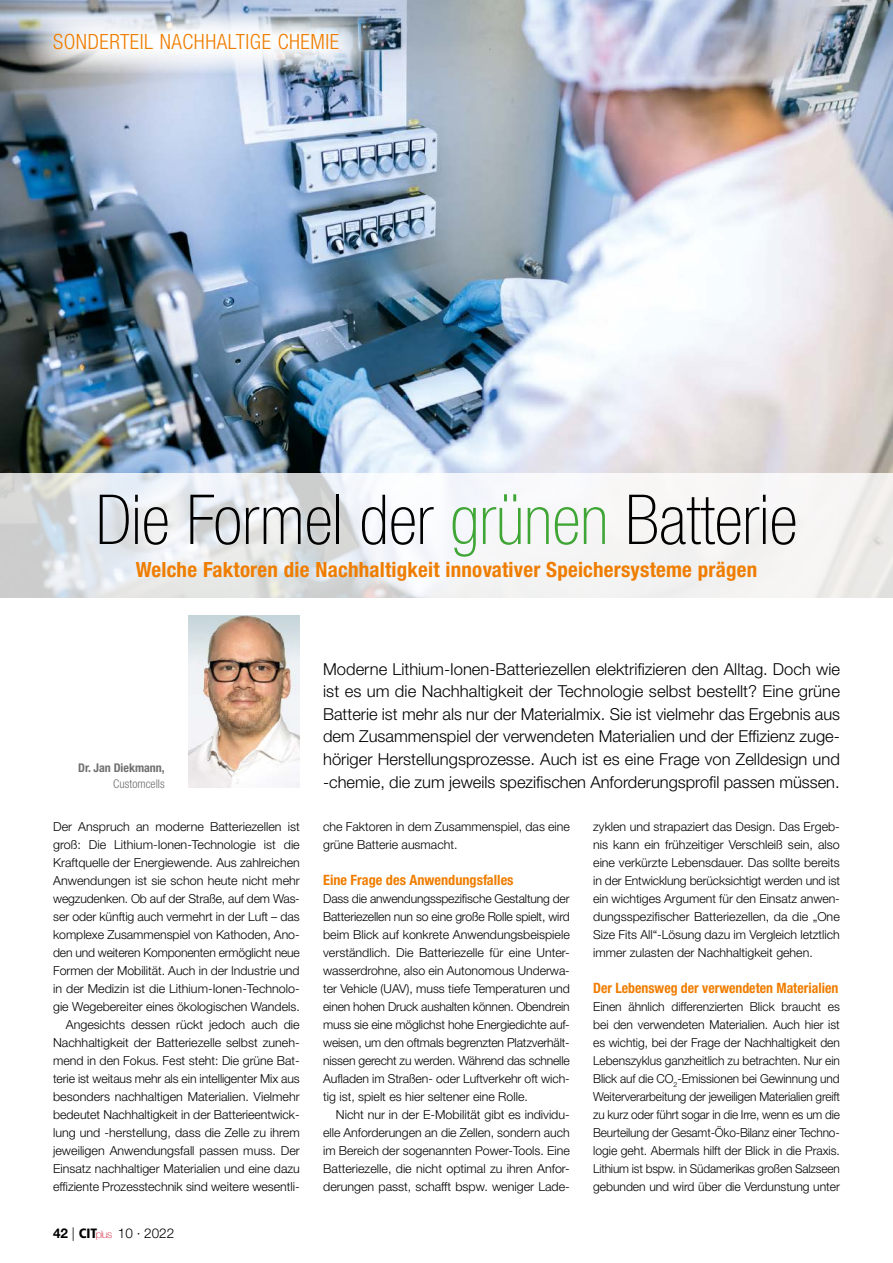
<style>
.page{position:relative;width:893px;height:1263px;background:#fff}
.page>*{position:absolute;margin:0;border:0;box-sizing:border-box;transform-origin:0 0}
.t1{font:100 condensed 69px "Helvetica Neue LT Std";color:#000}
.t2{font:700 condensed 21px "Helvetica Neue LT Std";letter-spacing:.01em;color:#ef7d00}
.t3{font:300 condensed 21px "Helvetica Neue LT Std";letter-spacing:.025em;color:#ef7d00}
.t4{font:300 16.5px/22.5px "Helvetica Neue LT Std";color:#000;text-align:justify}
.t5{font:700 condensed 14.25px "Helvetica Neue LT Std";color:#ef7d00}
.t6{font:300 13.5px "Helvetica Neue LT Std";color:#000}
.t7{font:300 12.3px/18px "Helvetica Neue LT Std";color:#000;text-align:justify}
.t8{font:700 condensed 12px "Helvetica Neue LT Std";color:#706f6f}
.t9{font:300 condensed 12px "Helvetica Neue LT Std";color:#706f6f}
.s1{color:#3fa535}
.s2{font-weight:700}
.s3{font-family:"Frutiger LT Std";font-weight:900;font-stretch:condensed}
.s4{font-weight:100;font-size:10.65px;color:#ce1531}
</style>
<div class="page">
<img style="left:0;top:0;width:893px;height:473px">
<img style="left:188px;top:616px;width:112px;height:171px">
<svg style="left:0;top:473px;width:893px;height:125px;fill:#f2f2f3"></svg>
<svg style="left:25px;top:11px;width:351px;height:63px"></svg>
<h2 class="t3" style="left:53px;top:29px;width:287px">SONDERTEIL NACHHALTIGE CHEMIE</h2>
<h1 class="t1" style="left:96px;top:481px;width:703px">Die Formel der <span class="s1">grünen</span> Batterie</h1>
<h2 class="t2" style="left:136px;top:556px;width:623px">Welche Faktoren die Nachhaltigkeit innovativer Speichersysteme prägen</h2>
<p class="t8" style="left:78px;top:761px;width:88px">Dr. Jan Diekmann,</p>
<p class="t9" style="left:113px;top:776px;width:53px">CUSTOMCELLS</p>
<p class="t4" style="left:323px;top:657px;width:518px">Moderne Lithium-Ionen-Batteriezellen elektrifizieren den Alltag. Doch wie ist es um die Nachhaltigkeit der Technologie selbst bestellt? Eine grüne Batterie ist mehr als nur der Materialmix. Sie ist vielmehr das Ergebnis aus dem Zusammenspiel der verwendeten Materialien und der Effizienz zuge&shy;höriger Herstellungsprozesse. Auch ist es eine Frage von Zelldesign und -chemie, die zum jeweils spezifischen Anforderungsprofil passen müssen.</p>
<p class="t7" style="left:53px;top:818px;width:248px;text-align:right">Der Anspruch an moderne Batteriezellen ist groß: Die Lithium-Ionen-Technologie ist die Kraftquelle der Energiewende. Aus zahlreichen Anwendungen ist sie schon heute nicht mehr wegzudenken. Ob auf der Straße, auf dem Was&shy;ser oder künftig auch vermehrt in der Luft – das komplexe Zusammenspiel von Kathoden, Ano&shy;den und weiteren Komponenten ermöglicht neue Formen der Mobilität. Auch in der Industrie und in der Medizin ist die Lithium-Ionen-Technolo&shy;gie Wegebereiter eines ökologischen Wandels.<br>Angesichts dessen rückt jedoch auch die Nachhaltigkeit der Batteriezelle selbst zuneh&shy;mend in den Fokus. Fest steht: Die grüne Bat&shy;terie ist weitaus mehr als ein intelligenter Mix aus besonders nachhaltigen Materialien. Vielmehr bedeutet Nachhaltigkeit in der Batterieentwick&shy;lung und -herstellung, dass die Zelle zu ihrem jeweiligen Anwendungsfall passen muss. Der Einsatz nachhaltiger Materialien und eine dazu effiziente Prozesstechnik sind weitere wesentli-</p>
<p class="t7" style="left:323px;top:818px;width:248px">che Faktoren in dem Zusammenspiel, das eine grüne Batterie ausmacht.</p>
<p class="t5" style="left:323px;top:871px;width:192px">Eine Frage des Anwendungsfalles</p>
<p class="t7" style="left:323px;top:889px;width:248px">Dass die anwendungsspezifische Gestaltung der Batteriezellen nun so eine große Rolle spielt, wird beim Blick auf konkrete Anwendungsbeispiele verständlich. Die Batteriezelle für eine Unter&shy;wasserdrohne, also ein Autonomous Underwa&shy;ter Vehicle (UAV), muss tiefe Temperaturen und einen hohen Druck aushalten können. Obendrein muss sie eine möglichst hohe Energiedichte auf&shy;weisen, um den oftmals begrenzten Platzverhält&shy;nissen gerecht zu werden. Während das schnelle Aufladen im Straßen- oder Luftverkehr oft wich&shy;tig ist, spielt es hier seltener eine Rolle.</p>
<p class="t7" style="left:323px;top:1105px;width:248px;text-indent:13px">Nicht nur in der E-Mobilität gibt es individu&shy;elle Anforderungen an die Zellen, sondern auch im Bereich der sogenannten Power-Tools. Eine Batteriezelle, die nicht optimal zu ihren Anfor&shy;derungen passt, schafft bspw. weniger Lade-</p>
<p class="t6" style="left:53px;top:1224px;width:123px"><span class="s2">42</span> | <span class="s3">CIT</span><span class="s4">plus</span> 10 · 2022</p>
<p class="t7" style="left:593px;top:818px;width:248px">zyklen und strapaziert das Design. Das Ergeb&shy;nis kann ein frühzeitiger Verschleiß sein, also eine verkürzte Lebensdauer. Das sollte bereits in der Entwicklung berücksichtigt werden und ist ein wichtiges Argument für den Einsatz anwen&shy;dungsspezifischer Batteriezellen, da die „One Size Fits All“-Lösung dazu im Vergleich letztlich immer zulasten der Nachhaltigkeit gehen.</p>
<p class="t5" style="left:593px;top:979px;width:247px">Der Lebensweg der verwendeten Materialien</p>
<p class="t7" style="left:593px;top:997px;width:248px">Einen ähnlich differenzierten Blick braucht es bei den verwendeten Materialien. Auch hier ist es wichtig, bei der Frage der Nachhaltigkeit den Lebenszyklus ganzheitlich zu betrachten. Nur ein Blick auf die CO<sub>2</sub>-Emissionen bei Gewinnung und Weiterverarbeitung der jeweiligen Materialien greift zu kurz oder führt sogar in die Irre, wenn es um die Beurteilung der Gesamt-Öko-Bilanz einer Techno&shy;logie geht. Abermals hilft der Blick in die Praxis.<br>Lithium ist bspw. in Südamerikas großen Salzseen gebunden und wird über die Verdunstung unter</p>
</div>
